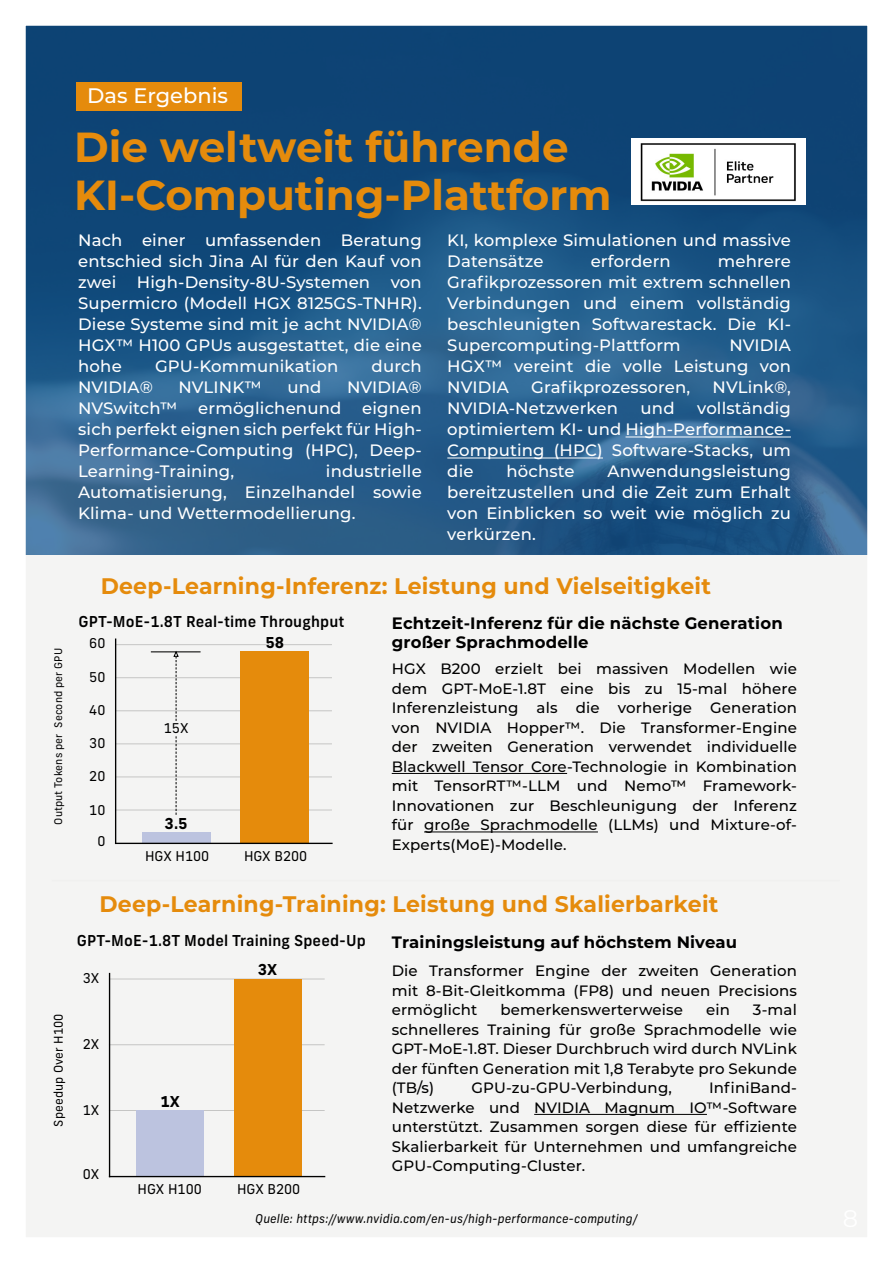
<style>
.page{position:relative;width:893px;height:1263px;background:#fff}
.page>*{position:absolute;margin:0;border:0;box-sizing:border-box;transform-origin:0 0}
.t1{font:700 42px/48px "Montserrat";color:#e58b0c}
.t2{font:700 22.5px "Montserrat";letter-spacing:.01em;color:#e58b0c}
.t3{font:500 21px "Montserrat";color:#fff}
.t4{font:500 16.5px/21px "Montserrat";letter-spacing:.01em;color:#fff;text-align:justify}
.t5{font:700 16.5px/18.9px "Montserrat";letter-spacing:.01em;color:#000}
.t6{font:500 15px/19.5px "Montserrat";letter-spacing:.01em;color:#000;text-align:justify}
.t7{font:500 15px "New Frank";letter-spacing:.01em;color:#000}
.t8{font:700 15px "New Frank";color:#000}
.t9{font:13.5px "New Frank";color:#000}
.t10{font:italic 12px "New Frank";letter-spacing:.01em;color:#000}
.t11{font:12px "New Frank";letter-spacing:.01em;color:#000}
.t12{font:10.5px "New Frank";letter-spacing:.01em;color:#000}
</style>
<div class="page">
<svg style="left:27px;top:27px;width:839px;height:528px;background:#1d5483"></svg>
<div style="left:0;top:555px;width:873px;height:708px;background:#f0f0ef"></div>
<hr style="left:625px;top:437px;width:166px;height:1px;background:#fff">
<hr style="left:447px;top:458px;width:156px;height:1px;background:#fff">
<div style="left:0;top:0;width:893px;height:1263px;border:26px solid #fff"></div>
<div style="left:77px;top:82px;width:165px;height:28px;background:#e58b0c"></div>
<img style="left:632px;top:139px;width:173px;height:65px">
<hr style="left:392px;top:773px;width:175px;height:1px;background:#000">
<hr style="left:424px;top:831px;width:174px;height:1px;background:#000">
<hr style="left:534px;top:1114px;width:173px;height:1px;background:#000">
<hr style="left:115px;top:638px;width:1px;height:206px;background:#000">
<hr style="left:109px;top:973px;width:1px;height:204px;background:#000">
<hr style="left:115px;top:810px;width:217px;height:1px;background:#000">
<hr style="left:115px;top:777px;width:217px;height:1px;background:#000">
<hr style="left:109px;top:1110px;width:216px;height:1px;background:#000">
<hr style="left:115px;top:744px;width:217px;height:1px;background:#000">
<hr style="left:115px;top:710px;width:217px;height:1px;background:#000">
<svg style="left:176px;top:736px;width:1px;height:79px"></svg>
<hr style="left:109px;top:1044px;width:216px;height:1px;background:#000">
<hr style="left:115px;top:677px;width:217px;height:1px;background:#000">
<hr style="left:115px;top:644px;width:217px;height:1px;background:#000">
<hr style="left:109px;top:979px;width:216px;height:1px;background:#000">
<div style="left:142px;top:832px;width:68px;height:11px;background:#bcc3df"></div>
<div style="left:136px;top:1110px;width:68px;height:66px;background:#bcc3df"></div>
<div style="left:241px;top:651px;width:68px;height:192px;background:#e58b0c"></div>
<div style="left:234px;top:979px;width:67px;height:197px;background:#e58b0c"></div>
<hr style="left:115px;top:843px;width:218px;height:1px;background:#000">
<hr style="left:109px;top:1176px;width:216px;height:1px;background:#000">
<hr style="left:151px;top:651px;width:50px;height:1px;background:#000">
<svg style="left:174px;top:651px;width:5px;height:70px"></svg>
<p class="t3" style="left:87px;top:81px;width:142px">Das Ergebnis</p>
<h1 class="t1" style="left:74px;top:121px;width:539px">Die weltweit führende<br>KI-Computing-Plattform</h1>
<p class="t4" style="left:78px;top:229px;width:345px">Nach einer umfassenden Beratung entschied sich Jina AI für den Kauf von zwei High-Density-8U-Systemen von Supermicro (Modell HGX 8125GS-TNHR).<br>Diese Systeme sind mit je acht NVIDIA® HGX™ H100 GPUs ausgestattet, die eine hohe</p>
<p class="t4" style="left:447px;top:229px;width:345px">KI, komplexe Simulationen und massive<br>Datensätze</p>
<p class="t4" style="left:591px;top:250px;width:82px">erfordern</p>
<p class="t4" style="left:447px;top:250px;width:345px;text-indent:271px">mehrere Grafikprozessoren mit extrem schnellen Verbindungen und einem vollständig beschleunigten Softwarestack. Die KI-Supercomputing-Plattform</p>
<p class="t4" style="left:447px;top:334px;width:345px;text-indent:282px">NVIDIA HGX™ vereint die volle Leistung von NVIDIA</p>
<p class="t4" style="left:155px;top:355px;width:185px">GPU-Kommunikation</p>
<p class="t4" style="left:372px;top:355px;width:52px">durch</p>
<p class="t4" style="left:531px;top:376px;width:161px">Grafikprozessoren,</p>
<p class="t4" style="left:713px;top:376px;width:80px">NVLink®,</p>
<p class="t4" style="left:447px;top:397px;width:172px">NVIDIA-Netzwerken</p>
<p class="t4" style="left:641px;top:397px;width:36px">und</p>
<p class="t4" style="left:78px;top:376px;width:76px">NVIDIA®</p>
<p class="t4" style="left:178px;top:376px;width:85px">NVLINK™</p>
<p class="t4" style="left:287px;top:376px;width:36px">und</p>
<p class="t4" style="left:347px;top:376px;width:76px">NVIDIA®</p>
<p class="t4" style="left:78px;top:397px;width:101px">NVSwitch™</p>
<p class="t4" style="left:198px;top:397px;width:145px">ermöglichenund</p>
<p class="t4" style="left:78px;top:397px;width:345px;text-indent:284px">eignen sich perfekt eignen sich perfekt für High-Performance-Computing (HPC), Deep-Learning-Training,</p>
<p class="t4" style="left:447px;top:397px;width:345px;text-indent:250px">vollständig optimiertem KI- und High-Performance-Computing (HPC) Software-Stacks, um die</p>
<p class="t4" style="left:78px;top:460px;width:345px;text-indent:248px">industrielle Automatisierung, Einzelhandel sowie Klima- und Wettermodellierung.</p>
<p class="t4" style="left:447px;top:460px;width:345px;text-indent:160px">Anwendungsleistung bereitzustellen und die Zeit zum Erhalt von Einblicken so weit wie möglich zu verkürzen.</p>
<p class="t4" style="left:506px;top:460px;width:70px">höchste</p>
<p class="t12" style="left:52px;top:825px;width:178px;rotate:-90deg">Output Tokens per Second per GPU</p>
<h2 class="t2" style="left:101px;top:569px;width:612px">Deep-Learning-Inferenz: Leistung und Vielseitigkeit</h2>
<p class="t7" style="left:79px;top:612px;width:267px">GPT-MoE-1.8T Real-time Throughput</p>
<p class="t5" style="left:392px;top:613px;width:392px">Echtzeit-Inferenz für die nächste Generation großer Sprachmodelle</p>
<p class="t8" style="left:265px;top:633px;width:20px">58</p>
<p class="t9" style="left:89px;top:635px;width:18px">60</p>
<p class="t9" style="left:89px;top:668px;width:18px">50</p>
<p class="t9" style="left:89px;top:701px;width:18px">40</p>
<p class="t9" style="left:89px;top:735px;width:18px">30</p>
<p class="t9" style="left:89px;top:768px;width:18px">20</p>
<p class="t9" style="left:89px;top:802px;width:18px">10</p>
<p class="t9" style="left:97px;top:832px;width:10px">0</p>
<p class="t9" style="left:164px;top:720px;width:26px">15X</p>
<p class="t8" style="left:165px;top:814px;width:24px">3.5</p>
<p class="t9" style="left:145px;top:847px;width:66px">HGX H100</p>
<p class="t9" style="left:244px;top:847px;width:65px">HGX B200</p>
<p class="t6" style="left:392px;top:659px;width:407px">HGX B200 erzielt bei massiven Modellen wie dem GPT-MoE-1.8T eine bis zu 15-mal höhere Inferenzleistung als die vorherige Generation von NVIDIA Hopper™. Die Transformer-Engine der zweiten Generation verwendet individuelle Blackwell Tensor Core-Technologie in Kombination mit TensorRT™-LLM und Nemo™ Framework-Innovationen zur Beschleunigung der Inferenz für große Sprachmodelle (LLMs) und Mixture-of-Experts(MoE)-Modelle.</p>
<p class="t11" style="left:51px;top:1126px;width:115px;rotate:-90deg">Speedup Over H100</p>
<h2 class="t2" style="left:99px;top:887px;width:621px">Deep-Learning-Training: Leistung und Skalierbarkeit</h2>
<p class="t7" style="left:77px;top:931px;width:290px">GPT-MoE-1.8T Model Training Speed-Up</p>
<p class="t9" style="left:83px;top:969px;width:18px">3X</p>
<p class="t9" style="left:83px;top:1035px;width:18px">2X</p>
<p class="t9" style="left:83px;top:1101px;width:18px">1X</p>
<p class="t9" style="left:83px;top:1165px;width:18px">0X</p>
<p class="t8" style="left:258px;top:959px;width:21px">3X</p>
<p class="t8" style="left:160px;top:1092px;width:21px">1X</p>
<p class="t9" style="left:138px;top:1181px;width:66px">HGX H100</p>
<p class="t9" style="left:237px;top:1181px;width:65px">HGX B200</p>
<p class="t5" style="left:392px;top:931px;width:347px">Trainingsleistung auf höchstem Niveau</p>
<p class="t6" style="left:392px;top:961px;width:407px">Die Transformer Engine der zweiten Generation mit 8-Bit-Gleitkomma (FP8) und neuen Precisions ermöglicht</p>
<p class="t6" style="left:500px;top:1000px;width:184px">bemerkenswerterweise</p>
<p class="t6" style="left:706px;top:1000px;width:25px">ein</p>
<p class="t6" style="left:392px;top:1000px;width:407px;text-indent:361px">3-mal schnelleres Training für große Sprachmodelle wie GPT-MoE-1.8T. Dieser Durchbruch wird durch NVLink der fünften Generation mit 1,8 Terabyte pro Sekunde (TB/s)</p>
<p class="t6" style="left:392px;top:1078px;width:407px;text-indent:317px">InfiniBand-Netzwerke und NVIDIA Magnum IO™-Software unterstützt. Zusammen sorgen diese für effiziente Skalierbarkeit für Unternehmen und umfangreiche GPU-Computing-Cluster.</p>
<p class="t6" style="left:471px;top:1078px;width:202px">GPU-zu-GPU-Verbindung,</p>
<p class="t10" style="left:255px;top:1212px;width:384px">Quelle: https://www.nvidia.com/en-us/high-performance-computing/</p>
</div>
